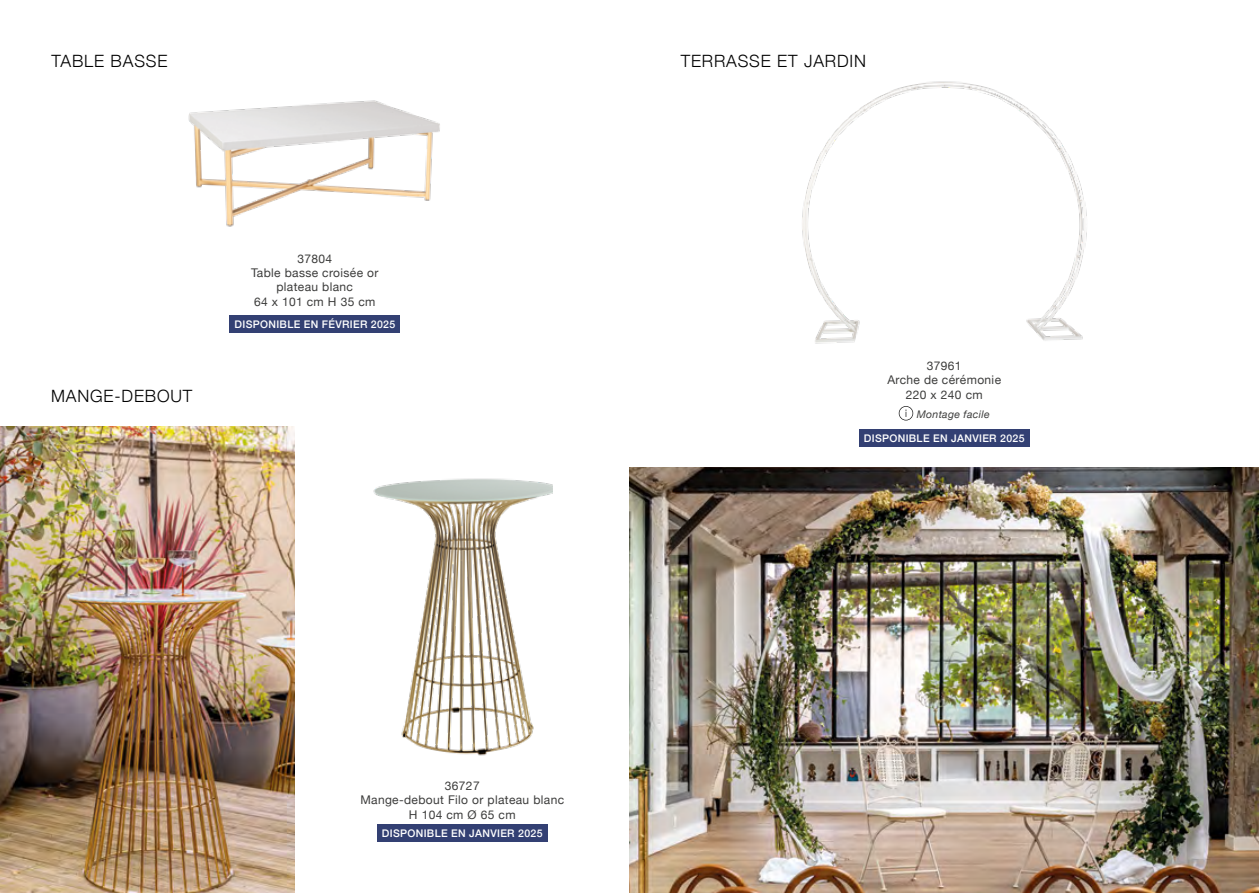
<style>
.page{position:relative;width:1259px;height:893px;background:#fff}
.page>*{position:absolute;margin:0;border:0;box-sizing:border-box;transform-origin:0 0}
.t1{font:300 16.95px "Helvetica Neue";letter-spacing:.05em;color:#000}
.t2{font:12px/14.4px "Helvetica Neue";letter-spacing:.03em;color:#3c3c3b;text-align:center}
.t3{font:500 10.5px "Helvetica Neue";letter-spacing:.03em;color:#fff}
.t4{font:italic 10.5px "Helvetica Neue";letter-spacing:.03em;color:#3c3c3b}
</style>
<div class="page">
<img style="left:373px;top:478px;width:179px;height:278px">
<img style="left:188px;top:100px;width:252px;height:127px">
<img style="left:0;top:427px;width:295px;height:466px">
<img style="left:629px;top:468px;width:630px;height:425px">
<img style="left:802px;top:81px;width:285px;height:263px">
<div style="left:230px;top:315px;width:170px;height:18px;background:#334073"></div>
<div style="left:377px;top:825px;width:170px;height:17px;background:#334073"></div>
<div style="left:859px;top:429px;width:170px;height:17px;background:#334073"></div>
<svg style="left:898px;top:406px;width:15px;height:14px"></svg>
<h1 class="t1" style="left:51px;top:48px;width:117px">TABLE BASSE</h1>
<h1 class="t1" style="left:681px;top:48px;width:187px">TERRASSE ET JARDIN</h1>
<p class="t2" style="left:251px;top:252px;width:129px">37804<br>Table basse croisée or plateau blanc<br>64 x 101 cm H 35 cm</p>
<h1 class="t1" style="left:51px;top:382px;width:143px">MANGE-DEBOUT</h1>
<p class="t3" style="left:235px;top:315px;width:162px">DISPONIBLE EN FÉVRIER 2025</p>
<p class="t2" style="left:360px;top:779px;width:205px">36727<br>Mange-debout Filo or plateau blanc<br>H 104 cm Ø 65 cm</p>
<p class="t3" style="left:382px;top:825px;width:162px">DISPONIBLE EN JANVIER 2025</p>
<p class="t2" style="left:887px;top:359px;width:115px">37961<br>Arche de cérémonie<br>220 x 240 cm</p>
<p class="t4" style="left:916px;top:407px;width:74px">Montage facile</p>
<p class="t3" style="left:864px;top:429px;width:162px">DISPONIBLE EN JANVIER 2025</p>
</div>
